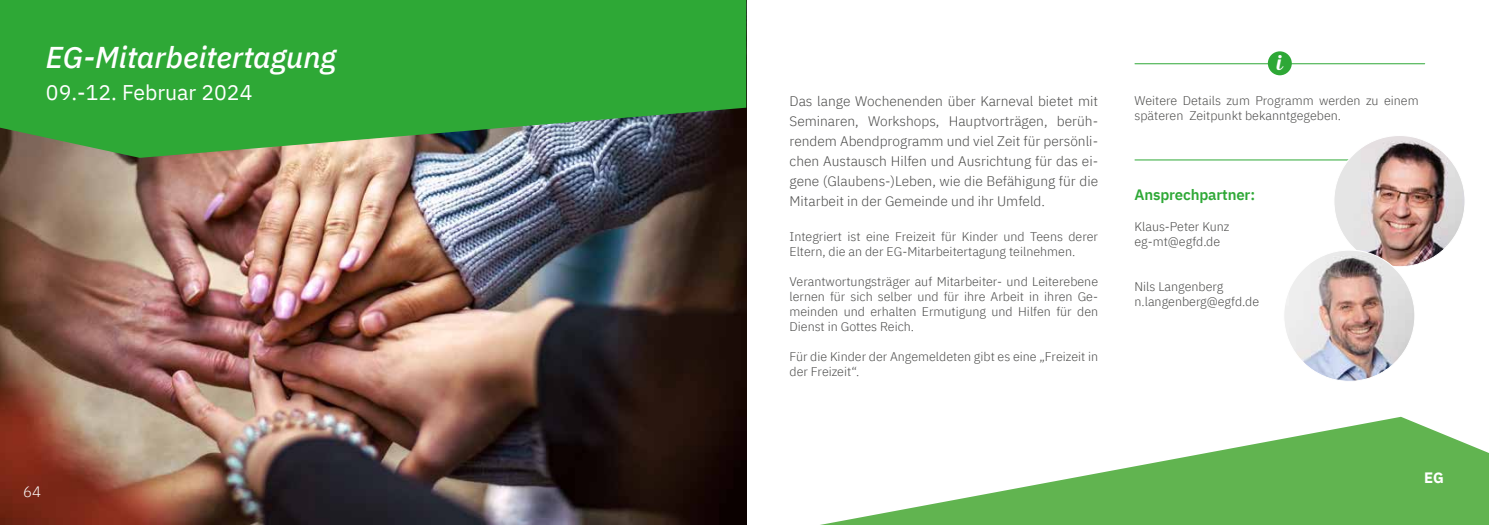
<style>
.page{position:relative;width:1489px;height:525px;background:#fff}
.page>*{position:absolute;margin:0;border:0;box-sizing:border-box;transform-origin:0 0}
.t1{font:italic 500 30px "IBM Plex Sans";color:#fff}
.t2{font:21.25px "IBM Plex Sans";color:#fff}
.t3{font:21px "Blenda Script";color:#fff}
.t4{font:600 15px "IBM Plex Sans";letter-spacing:-.01em;color:#2ea836}
.t5{font:700 15px "IBM Plex Sans";color:#fff}
.t6{font:300 15px "IBM Plex Sans";color:#fff}
.t7{font:300 13.75px/20px "IBM Plex Sans";color:#4a4a49;text-align:justify}
.t8{font:300 12.5px/15px "IBM Plex Sans";color:#4a4a49}
</style>
<div class="page">
<img style="left:0;top:158px;width:746px;height:366px">
<hr style="left:1134px;top:63px;width:290px;height:1px;background:#2ea836">
<div style="left:1267px;top:51px;width:24px;height:24px;background:#2ea836;border-radius:50%"></div>
<hr style="left:1134px;top:159px;width:290px;height:1px;background:#2ea836">
<svg style="left:0;top:0;width:746px;height:158px;fill:#2ea836"></svg>
<svg style="left:825px;top:416px;width:663px;height:108px;fill:#61b450"></svg>
<img style="left:1333px;top:135px;width:131px;height:131px;border-radius:66px">
<img style="left:1283px;top:250px;width:131px;height:131px;border-radius:66px">
<h1 class="t1" style="left:46px;top:34px;width:292px">EG-Mitarbeitertagung</h1>
<h2 class="t2" style="left:46px;top:76px;width:208px">09.-12. Februar 2024</h2>
<p class="t6" style="left:23px;top:480px;width:20px">64</p>
<p class="t7" style="left:789px;top:89px;width:310px">Das lange Wochenenden über Karneval bietet mit Seminaren, Workshops, Hauptvorträgen, berüh&shy;rendem Abendprogramm und viel Zeit für persönli&shy;chen Austausch Hilfen und Ausrichtung für das ei&shy;gene (Glaubens-)Leben, wie die Befähigung für die Mitarbeit in der Gemeinde und ihr Umfeld.</p>
<p class="t8" style="left:789px;top:228px;width:310px">Integriert ist eine Freizeit für Kinder und Teens derer<br>Eltern, die an der EG-Mitarbeitertagung teilnehmen.</p>
<p class="t8" style="left:789px;top:273px;width:310px;text-align:justify">Verantwortungsträger auf Mitarbeiter- und Leiterebene lernen für sich selber und für ihre Arbeit in ihren Ge&shy;meinden und erhalten Ermutigung und Hilfen für den Dienst in Gottes Reich.</p>
<p class="t8" style="left:789px;top:348px;width:310px">Für die Kinder der Angemeldeten gibt es eine „Freizeit in der Freizeit“.</p>
<h3 class="t3" style="left:1276px;top:49px;width:7px">i</h3>
<p class="t8" style="left:1134px;top:92px;width:286px">Weitere Details zum Programm werden zu einem späteren Zeitpunkt bekanntgegeben.</p>
<p class="t4" style="left:1134px;top:183px;width:122px">Ansprechpartner:</p>
<p class="t8" style="left:1134px;top:217px;width:97px">Klaus-Peter Kunz eg-mt@egfd.de</p>
<p class="t8" style="left:1134px;top:277px;width:126px">Nils Langenberg n.langenberg@egfd.de</p>
<p class="t5" style="left:1423px;top:465px;width:21px">EG</p>
</div>
